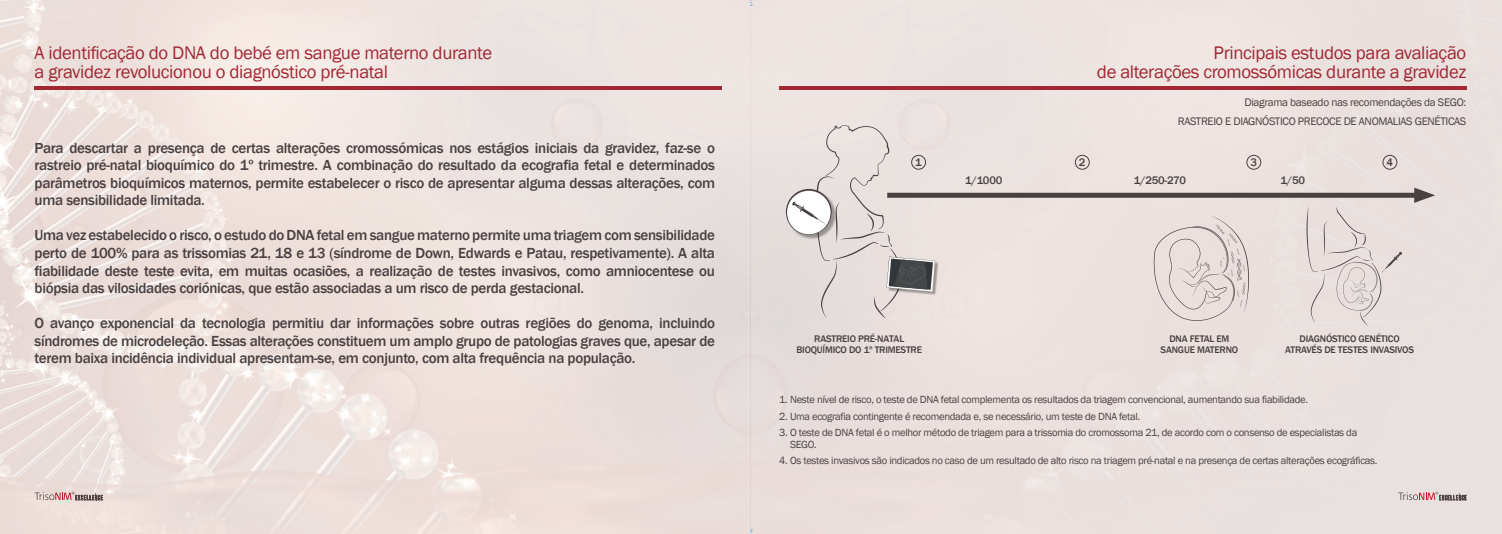
<style>
.page{position:relative;width:1502px;height:534px;background:#fff}
.page>*{position:absolute;margin:0;border:0;box-sizing:border-box;transform-origin:0 0}
.t1{font:18.75px "Franklin Gothic";letter-spacing:-.02em;color:#a12733}
.t2{font:500 15px/17.5px "Franklin Gothic";letter-spacing:-.02em;color:#494042;text-align:justify}
.t3{font:11.25px "Franklin Gothic";letter-spacing:-.03em;color:#494042}
.t4{font:500 11.25px "Franklin Gothic";letter-spacing:-.02em;color:#494042}
.t5{font:10.62px/12.8px "Franklin Gothic";letter-spacing:-.03em;color:#494042}
.t6{font:500 9.88px/10.9px "Franklin Gothic";letter-spacing:-.02em;color:#494042;text-align:center}
</style>
<div class="page">
<img style="left:0;top:0;width:750px;height:534px">
<div style="left:750px;top:0;width:752px;height:534px;background:#eae1df"></div>
<svg style="left:35px;top:492px;width:68px;height:8px"></svg>
<svg style="left:1398px;top:492px;width:68px;height:8px"></svg>
<hr style="left:779px;top:87px;width:687px;height:3px;background:#a12733">
<hr style="left:35px;top:87px;width:687px;height:3px;background:#a12733">
<div style="left:887px;top:257px;width:52px;height:39px;background:#231f20;opacity:.4"></div>
<div style="left:787px;top:190px;width:50px;height:50px;background:#231f20;opacity:.4"></div>
<div style="left:787px;top:191px;width:43px;height:43px;background:#fff;border-radius:50%"></div>
<svg style="left:792px;top:125px;width:143px;height:194px"></svg>
<svg style="left:1153px;top:215px;width:96px;height:106px"></svg>
<svg style="left:1306px;top:207px;width:96px;height:119px"></svg>
<div style="left:887px;top:193px;width:536px;height:5px;background:#494042"></div>
<svg style="left:1414px;top:188px;width:21px;height:15px"></svg>
<div style="left:911px;top:155px;width:15px;height:15px;border:1px solid #494042;border-radius:50%"></div>
<div style="left:1075px;top:155px;width:14px;height:15px;border:1px solid #494042;border-radius:50%"></div>
<div style="left:1246px;top:155px;width:15px;height:15px;border:1px solid #494042;border-radius:50%"></div>
<div style="left:1382px;top:155px;width:15px;height:15px;border:1px solid #494042;border-radius:50%"></div>
<svg style="left:0;top:0;width:7px;height:6px"></svg>
<svg style="left:0;top:529px;width:7px;height:5px"></svg>
<p class="t1" style="left:35px;top:41px;width:459px">A identificação do DNA do bebé em sangue materno durante</p>
<p class="t1" style="left:35px;top:60px;width:355px">a gravidez revolucionou o diagnóstico pré-natal</p>
<p class="t2" style="left:35px;top:139px;width:682px">Para descartar a presença de certas alterações cromossómicas nos estágios iniciais da gravidez, faz-se o rastreio pré-natal bioquímico do 1º trimestre. A combinação do resultado da ecografia fetal e determinados parâmetros bioquímicos maternos, permite estabelecer o risco de apresentar alguma dessas alterações, com uma sensibilidade limitada.</p>
<p class="t2" style="left:35px;top:227px;width:682px">Uma vez estabelecido o risco, o estudo do DNA fetal em sangue materno permite uma triagem com sensibilidade perto de 100% para as trissomias 21, 18 e 13 (síndrome de Down, Edwards e Patau, respetivamente). A alta fiabilidade deste teste evita, em muitas ocasiões, a realização de testes invasivos, como amniocentese ou biópsia das vilosidades coriónicas, que estão associadas a um risco de perda gestacional.</p>
<p class="t2" style="left:35px;top:314px;width:682px">O avanço exponencial da tecnologia permitiu dar informações sobre outras regiões do genoma, incluindo síndromes de microdeleção. Essas alterações constituem um amplo grupo de patologias graves que, apesar de terem baixa incidência individual apresentam-se, em conjunto, com alta frequência na população.</p>
<p class="t1" style="left:1213px;top:41px;width:254px">Principais estudos para avaliação</p>
<p class="t1" style="left:1097px;top:60px;width:371px">de alterações cromossómicas durante a gravidez</p>
<p class="t3" style="left:1244px;top:95px;width:223px">Diagrama baseado nas recomendações da SEGO:</p>
<p class="t3" style="left:1178px;top:114px;width:290px">RASTREIO E DIAGNÓSTICO PRECOCE DE ANOMALIAS GENÉTICAS</p>
<p class="t4" style="left:915px;top:155px;width:8px">1</p>
<p class="t4" style="left:1079px;top:155px;width:8px">2</p>
<p class="t4" style="left:1250px;top:155px;width:8px">3</p>
<p class="t4" style="left:1386px;top:155px;width:8px">4</p>
<p class="t4" style="left:965px;top:173px;width:39px">1/1000</p>
<p class="t4" style="left:1134px;top:173px;width:54px">1/250-270</p>
<p class="t4" style="left:1280px;top:173px;width:26px">1/50</p>
<p class="t6" style="left:796px;top:333px;width:127px">RASTREIO PRÉ-NATAL<br>BIOQUÍMICO DO 1º TRIMESTRE</p>
<p class="t6" style="left:1169px;top:334px;width:62px">DNA FETAL EM</p>
<p class="t6" style="left:1160px;top:344px;width:79px">SANGUE MATERNO</p>
<p class="t6" style="left:1299px;top:333px;width:102px">DIAGNÓSTICO GENÉTICO</p>
<p class="t6" style="left:1285px;top:344px;width:130px">ATRAVÉS DE TESTES INVASIVOS</p>
<p class="t5" style="left:779px;top:394px;width:530px">1. Neste nível de risco, o teste de DNA fetal complementa os resultados da triagem convencional, aumentando sua fiabilidade.</p>
<p class="t5" style="left:779px;top:410px;width:362px">2. Uma ecografia contingente é recomendada e, se necessário, um teste de DNA fetal.</p>
<p class="t5" style="left:790px;top:426px;width:569px;text-indent:-11px">3. O teste de DNA fetal é o melhor método de triagem para a trissomia do cromossoma 21, de acordo com o consenso de especialistas da<br>SEGO.</p>
<p class="t5" style="left:779px;top:455px;width:600px">4. Os testes invasivos são indicados no caso de um resultado de alto risco na triagem pré-natal e na presença de certas alterações ecográficas.</p>
</div>
